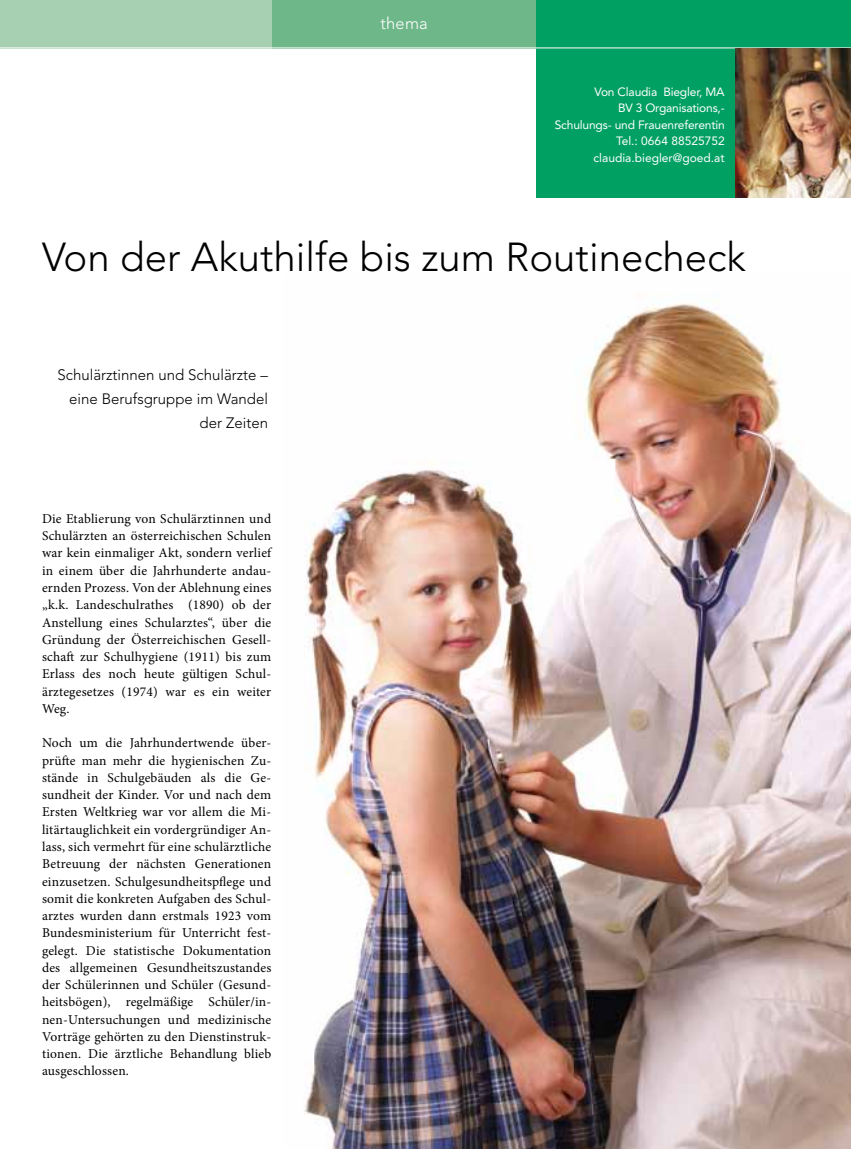
<style>
.page{position:relative;width:851px;height:1149px;background:#fff}
.page>*{position:absolute;margin:0;border:0;box-sizing:border-box;transform-origin:0 0}
.t1{font:300 40.2px "Avenir";color:#000}
.t2{font:300 16.5px "Avenir";letter-spacing:.01em;color:#fff}
.t3{font:300 15px/24px "Avenir";color:#000;text-align:right}
.t4{font:13.5px/17.2px "Minion Pro";letter-spacing:.015em;color:#000;text-align:justify}
.t5{font:12px/16.5px "Avenir";letter-spacing:-.015em;color:#fff;text-align:right}
</style>
<div class="page">
<div style="left:0;top:0;width:272px;height:48px;background:#a6d0b1"></div>
<div style="left:272px;top:0;width:264px;height:48px;background:#6eb788"></div>
<div style="left:536px;top:0;width:314px;height:197px;background:#00a063"></div>
<hr style="left:0;top:48px;width:850px;height:1px;background:#fff">
<img style="left:735px;top:48px;width:115px;height:149px">
<img style="left:304px;top:304px;width:546px;height:844px">
<p class="t2" style="left:380px;top:14px;width:49px">thema</p>
<p class="t2" style="left:387px;top:14px;width:51px">aktuell</p>
<p class="t5" style="left:554px;top:83px;width:171px">Von Claudia Biegler, MA<br>BV 3 Organisations,-<br>Schulungs- und Frauenreferentin<br>Tel.: 0664 88525752 claudia.biegler@goed.at</p>
<h1 class="t1" style="left:42px;top:233px;width:705px">Von der Akuthilfe bis zum Routinecheck</h1>
<p class="t3" style="left:58px;top:362px;width:212px">Schulärztinnen und Schulärzte – eine Berufsgruppe im Wandel der Zeiten</p>
<p class="t4" style="left:42px;top:510px;width:231px">Die Etablierung von Schulärztinnen und Schulärzten an österreichischen Schulen war kein einmaliger Akt, sondern verlief in einem über die Jahrhunderte andau&shy;ernden Prozess. Von der Ablehnung eines „k.k. Landeschulrathes (1890) ob der Anstellung eines Schularztes“, über die Gründung der Österreichischen Gesell&shy;schaft zur Schulhygiene (1911) bis zum Erlass des noch heute gültigen Schul&shy;ärztegesetzes (1974) war es ein weiter Weg.</p>
<p class="t4" style="left:42px;top:734px;width:231px">Noch um die Jahrhundertwende über&shy;prüfte man mehr die hygienischen Zu&shy;stände in Schulgebäuden als die Ge&shy;sundheit der Kinder. Vor und nach dem Ersten Weltkrieg war vor allem die Mi&shy;litärtauglichkeit ein vordergründiger An&shy;lass, sich vermehrt für eine schulärztliche Betreuung der nächsten Generationen einzusetzen. Schulgesundheitspflege und somit die konkreten Aufgaben des Schul&shy;arztes wurden dann erstmals 1923 vom Bundesministerium für Unterricht fest&shy;gelegt. Die statistische Dokumentation des allgemeinen Gesundheitszustandes der Schülerinnen und Schüler (Gesund&shy;heitsbögen), regelmäßige Schüler/in&shy;nen-Untersuchungen und medizinische Vorträge gehörten zu den Dienstinstruk&shy;tionen. Die ärztliche Behandlung blieb ausgeschlossen.</p>
</div>
